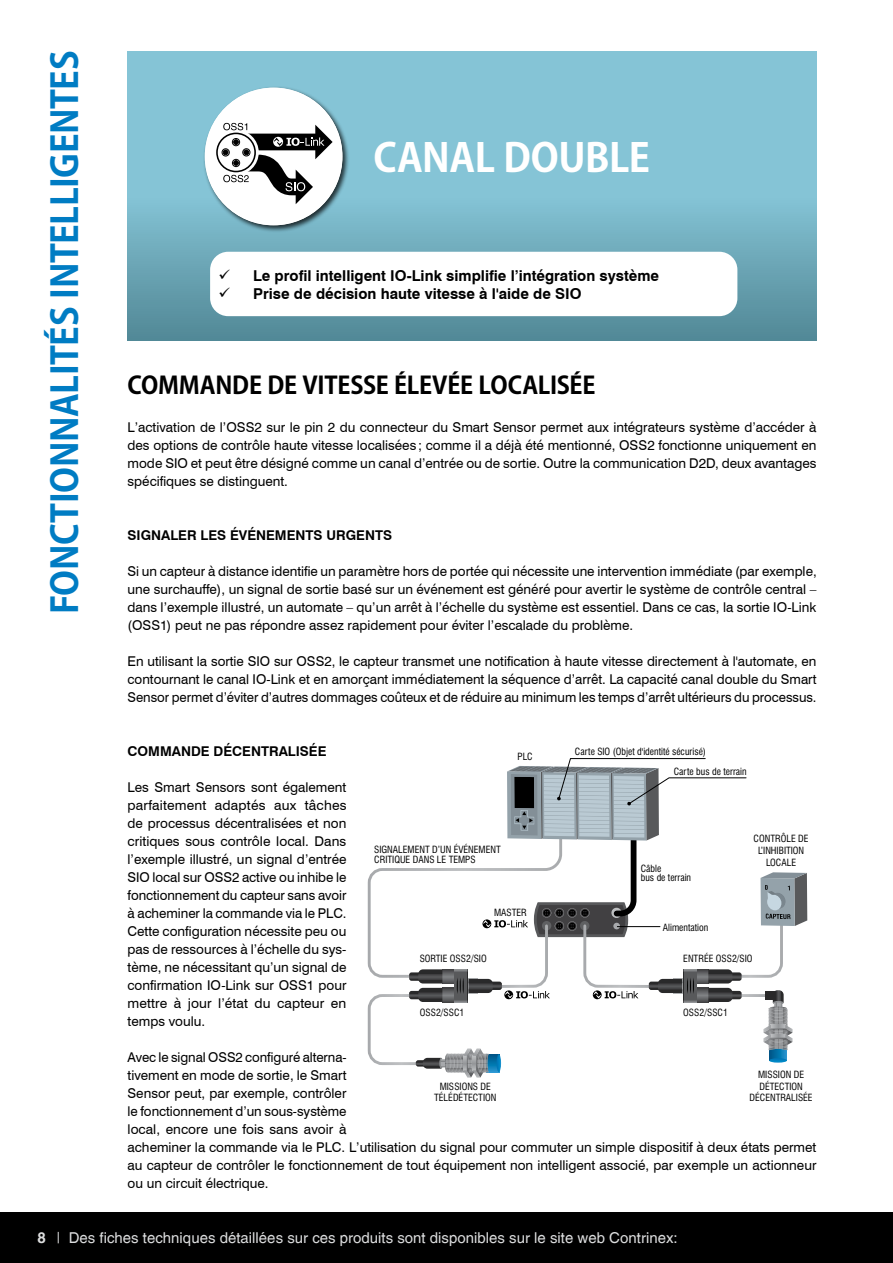
<style>
.page{position:relative;width:893px;height:1263px;background:#fff}
.page>*{position:absolute;margin:0;border:0;box-sizing:border-box;transform-origin:0 0}
.t1{font:700 39px "Koz Go Pro";letter-spacing:-.015em;color:#fff}
.t2{font:700 36px "Koz Go Pro";letter-spacing:-.01em;color:#007cc3}
.t3{font:700 24px "Koz Go Pro";letter-spacing:-.01em;color:#000}
.t4{font:700 15px/18px "Swiss 721 BT";color:#000}
.t5{font:15px "Switzerland Plain";color:#dcddde}
.t6{font:700 15px "Switzerland";color:#dcddde}
.t7{font:13.5px/18px "Swiss 721 BT";color:#000;text-align:justify}
.t8{font:700 13.5px "Swiss 721 BT";color:#000}
.t9{font:condensed 9.75px/11.6px "Swiss 721 BT";color:#000}
</style>
<div class="page">
<div style="left:0;top:1212px;width:893px;height:51px;background:#000"></div>
<svg style="left:128px;top:51px;width:688px;height:289px;background:#7ab8c9"></svg>
<div style="left:203px;top:86px;width:147px;height:147px;background:#000;opacity:.75"></div>
<div style="left:205px;top:88px;width:137px;height:137px;background:#fff;border-radius:50%"></div>
<svg style="left:212px;top:123px;width:121px;height:81px"></svg>
<div style="left:210px;top:252px;width:527px;height:64px;background:#fff;border-radius:18px"></div>
<svg style="left:368px;top:758px;width:439px;height:319px"></svg>
<h2 class="t2" style="left:42px;top:614px;width:565px;rotate:-90deg">FONCTIONNALITÉS INTELLIGENTES</h2>
<h1 class="t1" style="left:373px;top:133px;width:278px">CANAL DOUBLE</h1>
<p class="t4" style="left:253px;top:266px;width:407px">Le profil intelligent IO-Link simplifie l’intégration système<br>Prise de décision haute vitesse à l'aide de SIO</p>
<h3 class="t3" style="left:128px;top:369px;width:469px">COMMANDE DE VITESSE ÉLEVÉE LOCALISÉE</h3>
<p class="t7" style="left:128px;top:418px;width:690px">L’activation de l’OSS2 sur le pin 2 du connecteur du Smart Sensor permet aux intégrateurs système d’accéder à des options de contrôle haute vitesse localisées ; comme il a déjà été mentionné, OSS2 fonctionne uniquement en mode SIO et peut être désigné comme un canal d’entrée ou de sortie. Outre la communication D2D, deux avantages spécifiques se distinguent.</p>
<p class="t8" style="left:128px;top:526px;width:266px">SIGNALER LES ÉVÉNEMENTS URGENTS</p>
<p class="t7" style="left:128px;top:562px;width:691px">Si un capteur à distance identifie un paramètre hors de portée qui nécessite une intervention immédiate (par exemple, une surchauffe), un signal de sortie basé sur un événement est généré pour avertir le système de contrôle central – dans l’exemple illustré, un automate – qu’un arrêt à l’échelle du système est essentiel. Dans ce cas, la sortie IO-Link (OSS1) peut ne pas répondre assez rapidement pour éviter l’escalade du problème.</p>
<p class="t7" style="left:128px;top:652px;width:690px">En utilisant la sortie SIO sur OSS2, le capteur transmet une notification à haute vitesse directement à l'automate, en contournant le canal IO-Link et en amorçant immédiatement la séquence d’arrêt. La capacité canal double du Smart Sensor permet d’éviter d’autres dommages coûteux et de réduire au minimum les temps d’arrêt ultérieurs du processus.</p>
<p class="t8" style="left:128px;top:742px;width:200px">COMMANDE DÉCENTRALISÉE</p>
<p class="t7" style="left:128px;top:778px;width:220px">Les Smart Sensors sont également parfaitement adaptés aux tâches de processus décentralisées et non critiques sous contrôle local. Dans l’exemple illustré, un signal d’entrée SIO local sur OSS2 active ou inhibe le fonctionnement du capteur sans avoir à acheminer la commande via le PLC.<br>Cette configuration nécessite peu ou pas de ressources à l’échelle du sys&shy;tème, ne nécessitant qu’un signal de confirmation IO-Link sur OSS1 pour mettre à jour l’état du capteur en temps voulu.</p>
<p class="t7" style="left:128px;top:1048px;width:690px;text-align:left">Avec le signal OSS2 configuré alterna-<br>tivement en mode de sortie, le Smart<br>Sensor peut, par exemple, contrôler<br>le fonctionnement d’un sous-système<br>local, encore une fois sans avoir à<br>acheminer la commande via le PLC. L’utilisation du signal pour commuter un simple dispositif à deux états permet au capteur de contrôler le fonctionnement de tout équipement non intelligent associé, par exemple un actionneur ou un circuit électrique.</p>
<p class="t9" style="left:674px;top:741px;width:74px;line-height:19.6px;text-indent:-99px">Carte SIO (Objet d'identité sécurisé)<br>Carte bus de terrain</p>
<p class="t9" style="left:518px;top:751px;width:17px">PLC</p>
<p class="t9" style="left:754px;top:833px;width:56px;text-align:center">CONTRÔLE DE<br>L’INHIBITION<br>LOCALE</p>
<p class="t9" style="left:374px;top:844px;width:128px;line-height:10.6px">SIGNALEMENT D’UN ÉVÉNEMENT<br>CRITIQUE DANS LE TEMPS</p>
<p class="t9" style="left:641px;top:863px;width:52px;line-height:9.8px">Câble<br>bus de terrain</p>
<p class="t9" style="left:494px;top:906px;width:34px">MASTER</p>
<p class="t9" style="left:663px;top:921px;width:47px">Alimentation</p>
<p class="t9" style="left:683px;top:952px;width:71px">ENTRÉE OSS2/SIO</p>
<p class="t9" style="left:420px;top:952px;width:68px">SORTIE OSS2/SIO</p>
<p class="t9" style="left:420px;top:1007px;width:46px">OSS2/SSC1</p>
<p class="t9" style="left:683px;top:1007px;width:46px">OSS2/SSC1</p>
<p class="t9" style="left:434px;top:1080px;width:64px;text-align:center">MISSIONS DE<br>TÉLÉDÉTECTION</p>
<p class="t9" style="left:749px;top:1069px;width:65px;text-align:center">MISSION DE<br>DÉTECTION<br>DÉCENTRALISÉE</p>
<p class="t6" style="left:38px;top:1229px;width:10px">8</p>
<p class="t5" style="left:69px;top:1229px;width:610px">Des fiches techniques détaillées sur ces produits sont disponibles sur le site web Contrinex:</p>
</div>
